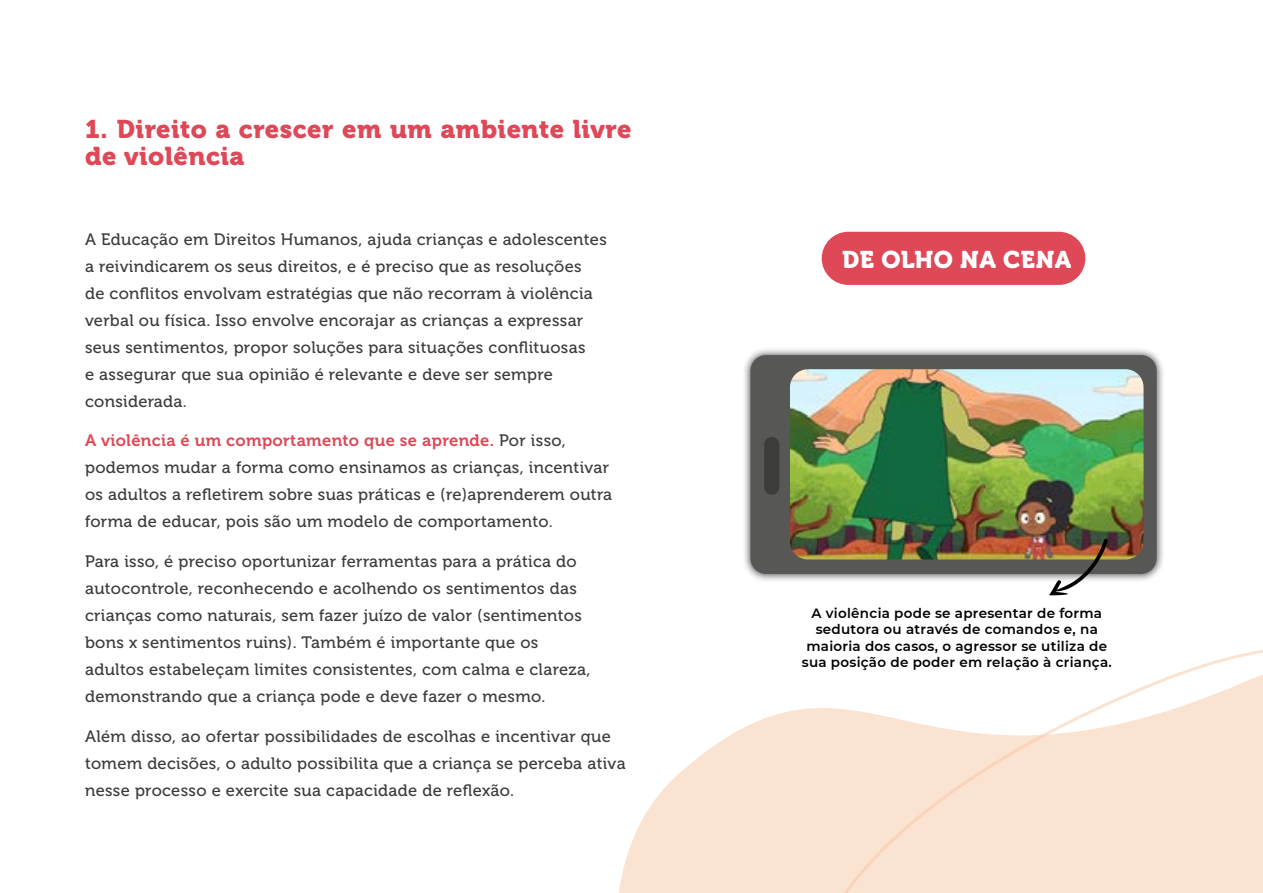
<style>
.page{position:relative;width:1263px;height:893px;background:#fff}
.page>*{position:absolute;margin:0;border:0;box-sizing:border-box;transform-origin:0 0}
.t1{font:25.5px/27px "Museo 900";letter-spacing:.02em;color:#de4857}
.t2{font:24px "Museo 900";letter-spacing:.02em;color:#fff}
.t3{font:16.5px/27px "Museo 500";letter-spacing:.02em;color:#3c3c3b}
.t4{font:16.5px "Museo 700";letter-spacing:.02em;color:#de4857}
.t5{font:600 13.5px/16.5px "Montserrat";letter-spacing:.02em;color:#000;text-align:center}
.s1{font-family:"Museo 500";color:#3c3c3b}
</style>
<div class="page">
<svg style="left:618px;top:595px;width:443px;height:298px"></svg>
<svg style="left:795px;top:618px;width:468px;height:275px"></svg>
<div style="left:822px;top:232px;width:263px;height:53px;background:#de4857;border-radius:27px"></div>
<div style="left:742px;top:347px;width:423px;height:236px;background:#000;opacity:.75"></div>
<div style="left:750px;top:355px;width:407px;height:219px;background:#575756;border-radius:16px"></div>
<div style="left:764px;top:437px;width:15px;height:58px;background:#3c3c3b;border-radius:8px"></div>
<img style="left:790px;top:369px;width:353px;height:190px">
<svg style="left:1049px;top:538px;width:59px;height:57px"></svg>
<h1 class="t1" style="left:85px;top:116px;width:548px">1. Direito a crescer em um ambiente livre de violência</h1>
<p class="t3" style="left:85px;top:226px;width:523px">A Educação em Direitos Humanos, ajuda crianças e adolescentes a reivindicarem os seus direitos, e é preciso que as resoluções<br>de conflitos envolvam estratégias que não recorram à violência verbal ou física. Isso envolve encorajar as crianças a expressar seus sentimentos, propor soluções para situações conflituosas<br>e assegurar que sua opinião é relevante e deve ser sempre considerada.</p>
<p class="t4" style="left:85px;top:431px;width:482px">A violência é um comportamento que se aprende. <span class="s1">Por isso,</span></p>
<p class="t3" style="left:85px;top:454px;width:529px">podemos mudar a forma como ensinamos as crianças, incentivar os adultos a refletirem sobre suas práticas e (re)aprenderem outra forma de educar, pois são um modelo de comportamento.</p>
<p class="t3" style="left:85px;top:548px;width:507px">Para isso, é preciso oportunizar ferramentas para a prática do autocontrole, reconhecendo e acolhendo os sentimentos das crianças como naturais, sem fazer juízo de valor (sentimentos bons x sentimentos ruins). Também é importante que os adultos estabeleçam limites consistentes, com calma e clareza, demonstrando que a criança pode e deve fazer o mesmo.</p>
<p class="t3" style="left:85px;top:723px;width:542px">Além disso, ao ofertar possibilidades de escolhas e incentivar que tomem decisões, o adulto possibilita que a criança se perceba ativa nesse processo e exercite sua capacidade de reflexão.</p>
<h2 class="t2" style="left:842px;top:246px;width:231px">DE OLHO NA CENA</h2>
<p class="t5" style="left:802px;top:604px;width:312px">A violência pode se apresentar de forma sedutora ou através de comandos e, na maioria dos casos, o agressor se utiliza de sua posição de poder em relação à criança.</p>
</div>
